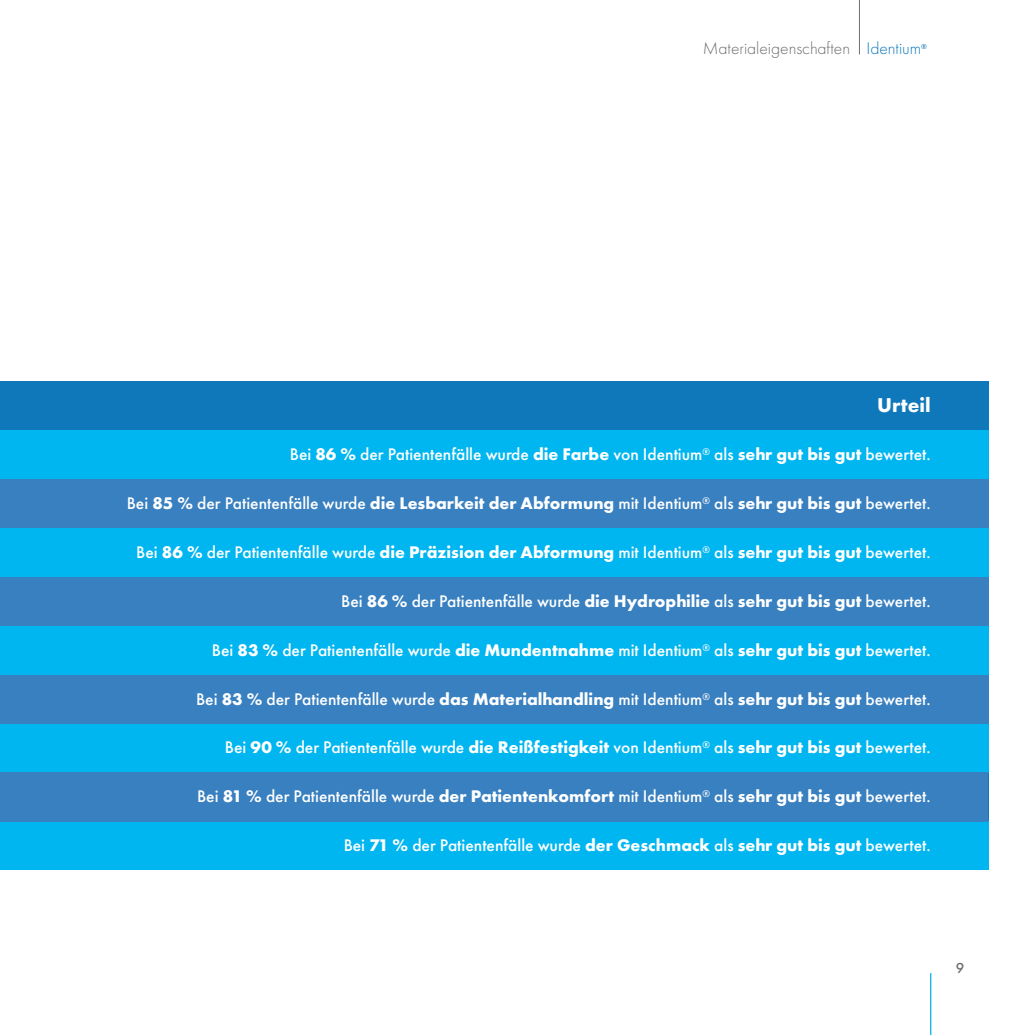
<style>
.page{position:relative;width:1035px;height:1035px;background:#fff}
.page>*{position:absolute;margin:0;border:0;box-sizing:border-box;transform-origin:0 0}
.t1{font:700 20.75px "Futura PT";color:#fff}
.t2{font:500 17.5px "Futura PT";color:#fff}
.t3{font:300 17.5px "Futura PT";color:#6d6e71}
.t4{font:500 15px "Futura PT";color:#6d6e71}
.t5{font:500 7.5px "Futura PT";color:#0f78bb}
.s1{color:#0f78bb}
.s2{font-weight:700}
</style>
<div class="page">
<div style="left:0;top:381px;width:988px;height:49px;background:#0f78bb"></div>
<div style="left:0;top:430px;width:988px;height:49px;background:#00b6f0"></div>
<div style="left:0;top:479px;width:988px;height:49px;background:#3880c0"></div>
<div style="left:0;top:528px;width:988px;height:49px;background:#00b6f0"></div>
<div style="left:0;top:577px;width:988px;height:49px;background:#3880c0"></div>
<div style="left:0;top:626px;width:988px;height:49px;background:#00b6f0"></div>
<div style="left:0;top:675px;width:988px;height:49px;background:#3880c0"></div>
<div style="left:0;top:724px;width:988px;height:48px;background:#00b6f0"></div>
<div style="left:0;top:821px;width:988px;height:49px;background:#00b6f0"></div>
<div style="left:0;top:772px;width:988px;height:49px;background:#3880c0"></div>
<hr style="left:930px;top:973px;width:1px;height:62px;background:#00b1ef">
<hr style="left:859px;top:0;width:1px;height:54px;background:#6d6e71">
<p class="t3" style="left:703px;top:41px;width:220px">Materialeigenschaften <span class="s1">Identium</span></p>
<p class="t5" style="left:921px;top:44px;width:7px">®</p>
<p class="t1" style="left:877px;top:396px;width:55px">Urteil</p>
<p class="t2" style="left:290px;top:447px;width:642px">Bei <span class="s2">86 %</span> der Patientenfälle wurde <span class="s2">die Farbe</span> von Identium<sup>®</sup> als <span class="s2">sehr gut bis gut</span> bewertet.</p>
<p class="t2" style="left:127px;top:496px;width:805px">Bei <span class="s2">85 %</span> der Patientenfälle wurde <span class="s2">die Lesbarkeit der Abformung</span> mit Identium<sup>®</sup> als <span class="s2">sehr gut bis gut</span> bewertet.</p>
<p class="t2" style="left:136px;top:544px;width:796px">Bei <span class="s2">86 %</span> der Patientenfälle wurde <span class="s2">die Präzision der Abformung</span> mit Identium<sup>®</sup> als <span class="s2">sehr gut bis gut</span> bewertet.</p>
<p class="t2" style="left:341px;top:593px;width:591px">Bei <span class="s2">86 %</span> der Patientenfälle wurde <span class="s2">die Hydrophilie</span> als <span class="s2">sehr gut bis gut</span> bewertet.</p>
<p class="t2" style="left:212px;top:642px;width:720px">Bei <span class="s2">83 %</span> der Patientenfälle wurde <span class="s2">die Mundentnahme</span> mit Identium<sup>®</sup> als <span class="s2">sehr gut bis gut</span> bewertet.</p>
<p class="t2" style="left:196px;top:691px;width:736px">Bei <span class="s2">83 %</span> der Patientenfälle wurde <span class="s2">das Materialhandling</span> mit Identium<sup>®</sup> als <span class="s2">sehr gut bis gut</span> bewertet.</p>
<p class="t2" style="left:225px;top:740px;width:707px">Bei <span class="s2">90 %</span> der Patientenfälle wurde <span class="s2">die Reißfestigkeit</span> von Identium<sup>®</sup> als <span class="s2">sehr gut bis gut</span> bewertet.</p>
<p class="t2" style="left:197px;top:789px;width:735px">Bei <span class="s2">81 %</span> der Patientenfälle wurde <span class="s2">der Patientenkomfort</span> mit Identium<sup>®</sup> als <span class="s2">sehr gut bis gut</span> bewertet.</p>
<p class="t2" style="left:344px;top:837px;width:588px">Bei <span class="s2">71 %</span> der Patientenfälle wurde <span class="s2">der Geschmack</span> als <span class="s2">sehr gut bis gut</span> bewertet.</p>
<p class="t4" style="left:955px;top:961px;width:10px">9</p>
</div>
